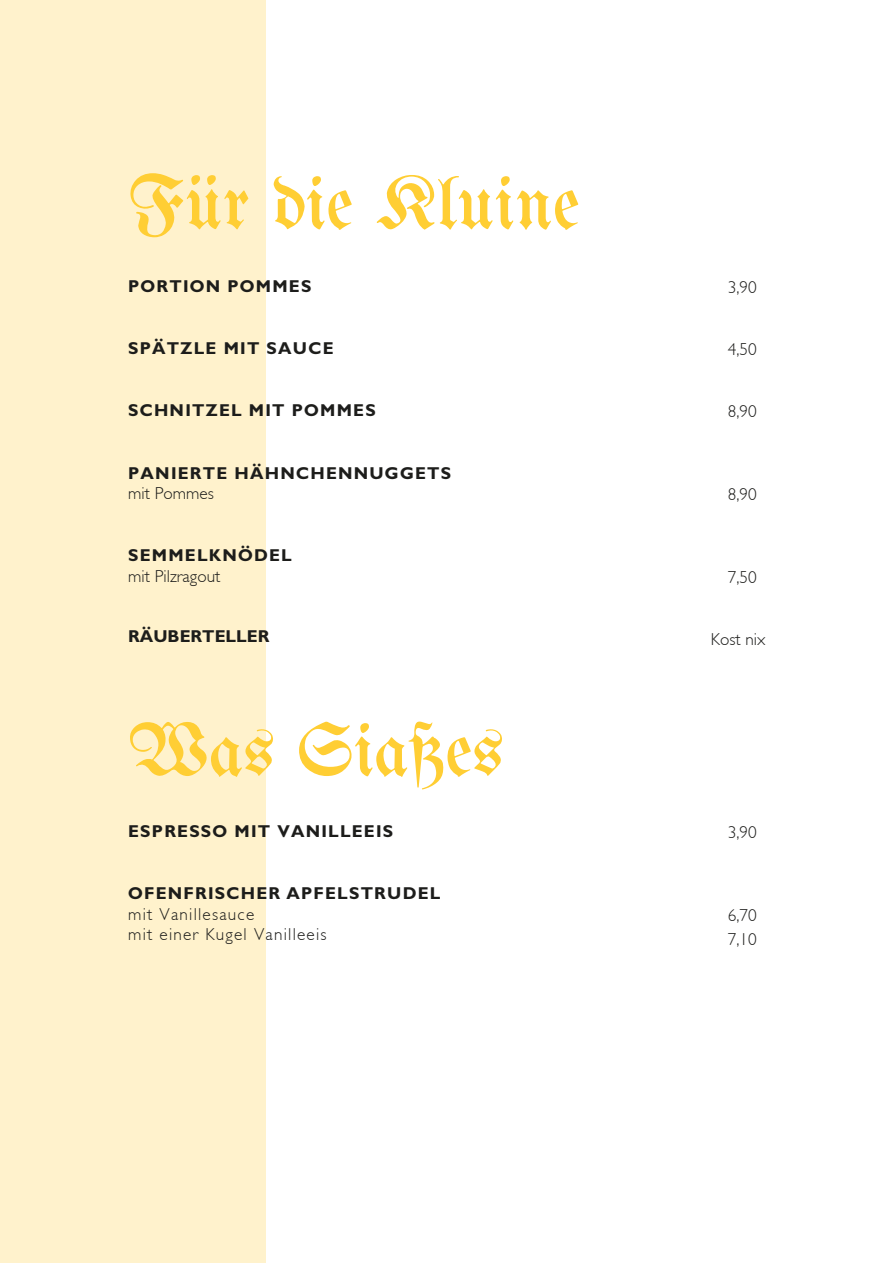
<style>
.page{position:relative;width:893px;height:1263px;background:#fff}
.page>*{position:absolute;margin:0;border:0;box-sizing:border-box;transform-origin:0 0}
.t1{font:75px "Unifraktur Maguntia";color:#ffce34}
.t2{font:300 17.25px/20.9px "Gill Sans";letter-spacing:.07em;color:#1d1d1b}
.t3{font:700 17.25px/20.4px "Gill Sans";letter-spacing:.07em;color:#1d1d1b}
.t4{font:300 17.25px/20.7px "Gill Sans";color:#1d1d1b}
.t5{font:700 17.25px "Gill Sans";color:#1d1d1b}
.s1{font-weight:300}
.s2{font-weight:700}
</style>
<div class="page">
<div style="left:0;top:0;width:266px;height:1263px;background:#fff2cc"></div>
<p class="t1" style="left:128px;top:158px;width:453px">Für die Kluine</p>
<p class="t3" style="left:128px;top:276px;width:185px">PORTION POMMES</p>
<p class="t3" style="left:128px;top:338px;width:207px">SPÄTZLE MIT SAUCE</p>
<p class="t3" style="left:128px;top:400px;width:249px">SCHNITZEL MIT POMMES</p>
<p class="t3" style="left:128px;top:462px;width:325px">PANIERTE HÄHNCHENNUGGETS <span class="s1">mit Pommes</span></p>
<p class="t4" style="left:128px;top:545px;width:165px"><span class="s2">SEMMELKNÖDEL </span>mit Pilzragout</p>
<p class="t5" style="left:128px;top:626px;width:143px">RÄUBERTELLER</p>
<p class="t1" style="left:128px;top:705px;width:377px">Was Siaßes</p>
<p class="t3" style="left:128px;top:821px;width:267px">ESPRESSO MIT VANILLEEIS</p>
<p class="t2" style="left:128px;top:883px;width:314px"><span class="s2">OFENFRISCHER APFELSTRUDEL </span>mit Vanillesauce<br>mit einer Kugel Vanilleeis</p>
<p class="t2" style="left:728px;top:277px;width:30px">3,90</p>
<p class="t2" style="left:728px;top:339px;width:30px">4,50</p>
<p class="t2" style="left:728px;top:401px;width:30px">8,90</p>
<p class="t2" style="left:728px;top:484px;width:30px">8,90</p>
<p class="t2" style="left:728px;top:567px;width:30px">7,50</p>
<p class="t2" style="left:711px;top:629px;width:56px">Kost nix</p>
<p class="t2" style="left:728px;top:822px;width:30px">3,90</p>
<p class="t2" style="left:728px;top:905px;width:30px">6,70</p>
<p class="t2" style="left:728px;top:929px;width:30px">7,10</p>
</div>
